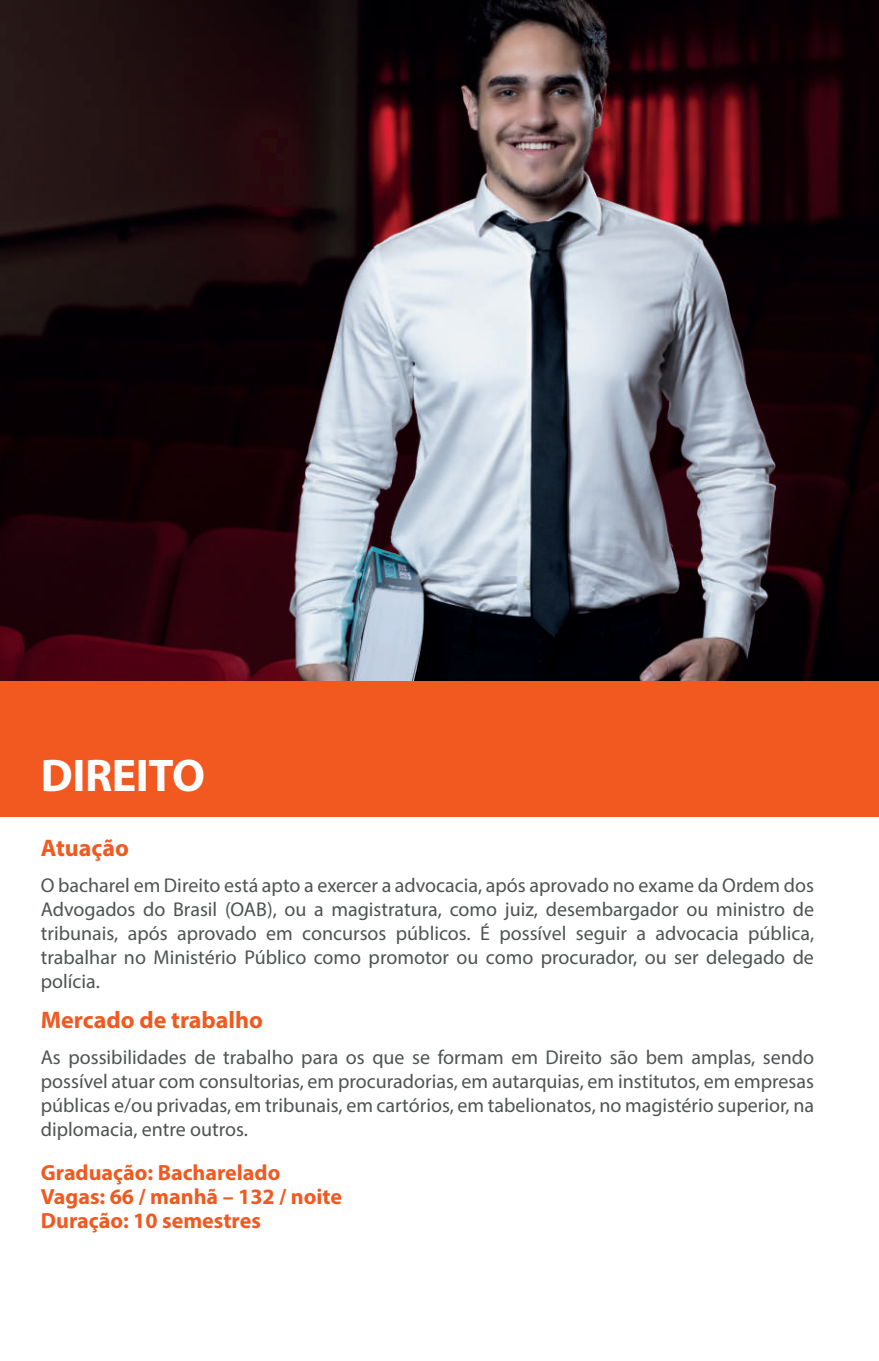
<style>
.page{position:relative;width:879px;height:1361px;background:#fff}
.page>*{position:absolute;margin:0;border:0;box-sizing:border-box;transform-origin:0 0}
.t1{font:700 46px "Myriad Pro";letter-spacing:-.01em;color:#fff}
.t2{font:700 24px "Myriad Pro";color:#f15921}
.t3{font:700 22px/24px "Myriad Pro";color:#f15921}
.t4{font:20px/24px "Myriad Pro";color:#4f5353;text-align:justify}
</style>
<div class="page">
<div style="left:0;top:680px;width:879px;height:137px;background:#f15921"></div>
<img style="left:0;top:0;width:879px;height:680px">
<h1 class="t1" style="left:41px;top:746px;width:166px">DIREITO</h1>
<p class="t2" style="left:41px;top:832px;width:90px">Atuação</p>
<p class="t4" style="left:41px;top:873px;width:775px">O bacharel em Direito está apto a exercer a advocacia, após aprovado no exame da Ordem dos Advogados do Brasil (OAB), ou a magistratura, como juiz, desembargador ou ministro de tribunais, após aprovado em concursos públicos. É possível seguir a advocacia pública, trabalhar no Ministério Público como promotor ou como procurador, ou ser delegado de polícia.</p>
<p class="t2" style="left:41px;top:1004px;width:224px">Mercado de trabalho</p>
<p class="t4" style="left:41px;top:1045px;width:775px">As possibilidades de trabalho para os que se formam em Direito são bem amplas, sendo possível atuar com consultorias, em procuradorias, em autarquias, em institutos, em empresas públicas e/ou privadas, em tribunais, em cartórios, em tabelionatos, no magistério superior, na diplomacia, entre outros.</p>
<p class="t3" style="left:41px;top:1160px;width:303px">Graduação: Bacharelado<br>Vagas: 66 / manhã – 132 / noite<br>Duração: 10 semestres</p>
</div>
